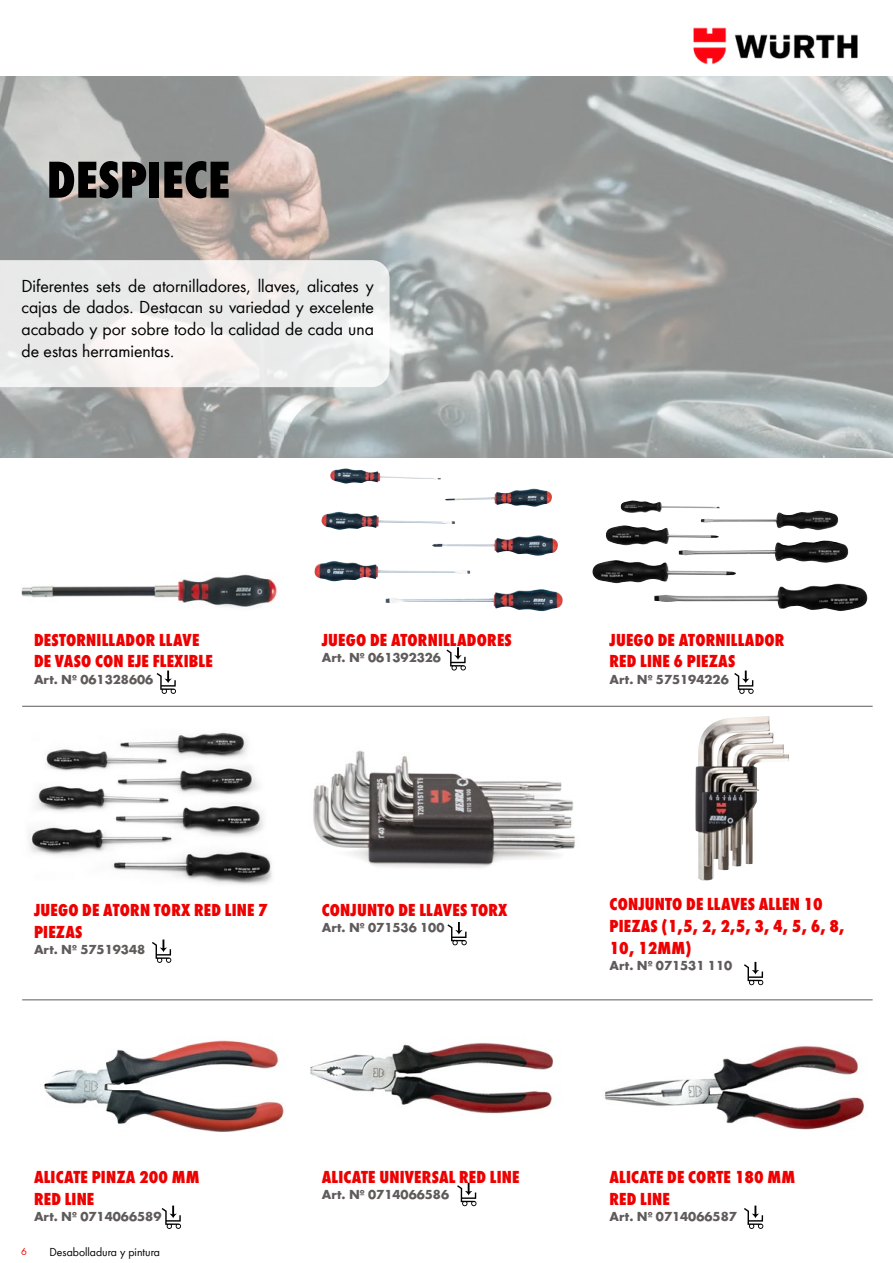
<style>
.page{position:relative;width:893px;height:1263px;background:#fff}
.page>*{position:absolute;margin:0;border:0;box-sizing:border-box;transform-origin:0 0}
.t1{font:800 condensed 54px "Wuerth";color:#000}
.t2{font:800 condensed 18px/21.6px "Wuerth";letter-spacing:.01em;color:#e00}
.t3{font:18px/21.6px "Wuerth";color:#000;text-align:justify}
.t4{font:700 13.5px "Wuerth";color:#5f5b5a}
.t5{font:12px "Wuerth";color:#000}
.t6{font:10.5px "Wuerth";color:#e00}
</style>
<div class="page">
<img style="left:693px;top:27px;width:165px;height:38px">
<img style="left:0;top:77px;width:893px;height:380px">
<img style="left:314px;top:468px;width:244px;height:113px">
<img style="left:695px;top:716px;width:64px;height:165px">
<img style="left:44px;top:1040px;width:240px;height:92px">
<img style="left:311px;top:1042px;width:243px;height:72px">
<img style="left:605px;top:1046px;width:259px;height:84px">
<img style="left:313px;top:750px;width:262px;height:118px">
<img style="left:21px;top:574px;width:256px;height:34px">
<img style="left:28px;top:732px;width:244px;height:153px">
<img style="left:605px;top:500px;width:234px;height:50px">
<svg style="left:157px;top:670px;width:19px;height:24px"></svg>
<svg style="left:446px;top:647px;width:20px;height:23px"></svg>
<svg style="left:734px;top:670px;width:20px;height:24px"></svg>
<svg style="left:744px;top:962px;width:19px;height:23px"></svg>
<svg style="left:447px;top:922px;width:20px;height:23px"></svg>
<svg style="left:152px;top:939px;width:19px;height:24px"></svg>
<svg style="left:162px;top:1205px;width:19px;height:24px"></svg>
<svg style="left:457px;top:1183px;width:19px;height:23px"></svg>
<svg style="left:744px;top:1205px;width:19px;height:24px"></svg>
<svg style="left:0;top:260px;width:390px;height:127px;fill:#e9eaea"></svg>
<hr style="left:22px;top:999px;width:851px;height:1px;background:#5f5b5a">
<hr style="left:22px;top:706px;width:851px;height:1px;background:#5f5b5a">
<h1 class="t1" style="left:47px;top:142px;width:185px">DESPIECE</h1>
<p class="t3" style="left:21px;top:274px;width:354px">Diferentes sets de atornilladores, llaves, alicates y cajas de dados. Destacan su variedad y excelente acabado y por sobre todo la calidad de cada una de estas herramientas.</p>
<p class="t2" style="left:34px;top:628px;width:180px">DESTORNILLADOR LLAVE<br>DE VASO CON EJE FLEXIBLE</p>
<p class="t4" style="left:34px;top:669px;width:121px">Art. Nº 061328606</p>
<p class="t2" style="left:322px;top:628px;width:192px">JUEGO DE ATORNILLADORES</p>
<p class="t4" style="left:322px;top:647px;width:121px">Art. Nº 061392326</p>
<p class="t2" style="left:34px;top:898px;width:235px">JUEGO DE ATORN TORX RED LINE 7<br>PIEZAS</p>
<p class="t4" style="left:34px;top:939px;width:113px">Art. Nº 57519348</p>
<p class="t2" style="left:322px;top:898px;width:187px">CONJUNTO DE LLAVES TORX</p>
<p class="t4" style="left:322px;top:918px;width:124px">Art. Nº 071536 100</p>
<p class="t2" style="left:34px;top:1165px;width:167px">ALICATE PINZA 200 MM<br>RED LINE</p>
<p class="t4" style="left:34px;top:1206px;width:129px">Art. Nº 0714066589</p>
<p class="t6" style="left:21px;top:1244px;width:7px">6</p>
<p class="t5" style="left:49px;top:1244px;width:112px">Desabolladura y pintura</p>
<p class="t2" style="left:322px;top:1165px;width:199px">ALICATE UNIVERSAL RED LINE</p>
<p class="t4" style="left:322px;top:1185px;width:129px">Art. Nº 0714066586</p>
<p class="t2" style="left:609px;top:628px;width:177px">JUEGO DE ATORNILLADOR<br>RED LINE 6 PIEZAS</p>
<p class="t4" style="left:609px;top:669px;width:121px">Art. Nº 575194226</p>
<p class="t2" style="left:609px;top:892px;width:236px">CONJUNTO DE LLAVES ALLEN 10<br>PIEZAS (1,5, 2, 2,5, 3, 4, 5, 6, 8,<br>10, 12MM)</p>
<p class="t4" style="left:609px;top:955px;width:124px">Art. Nº 071531 110</p>
<p class="t2" style="left:609px;top:1165px;width:187px">ALICATE DE CORTE 180 MM<br>RED LINE</p>
<p class="t4" style="left:609px;top:1206px;width:129px">Art. Nº 0714066587</p>
</div>
